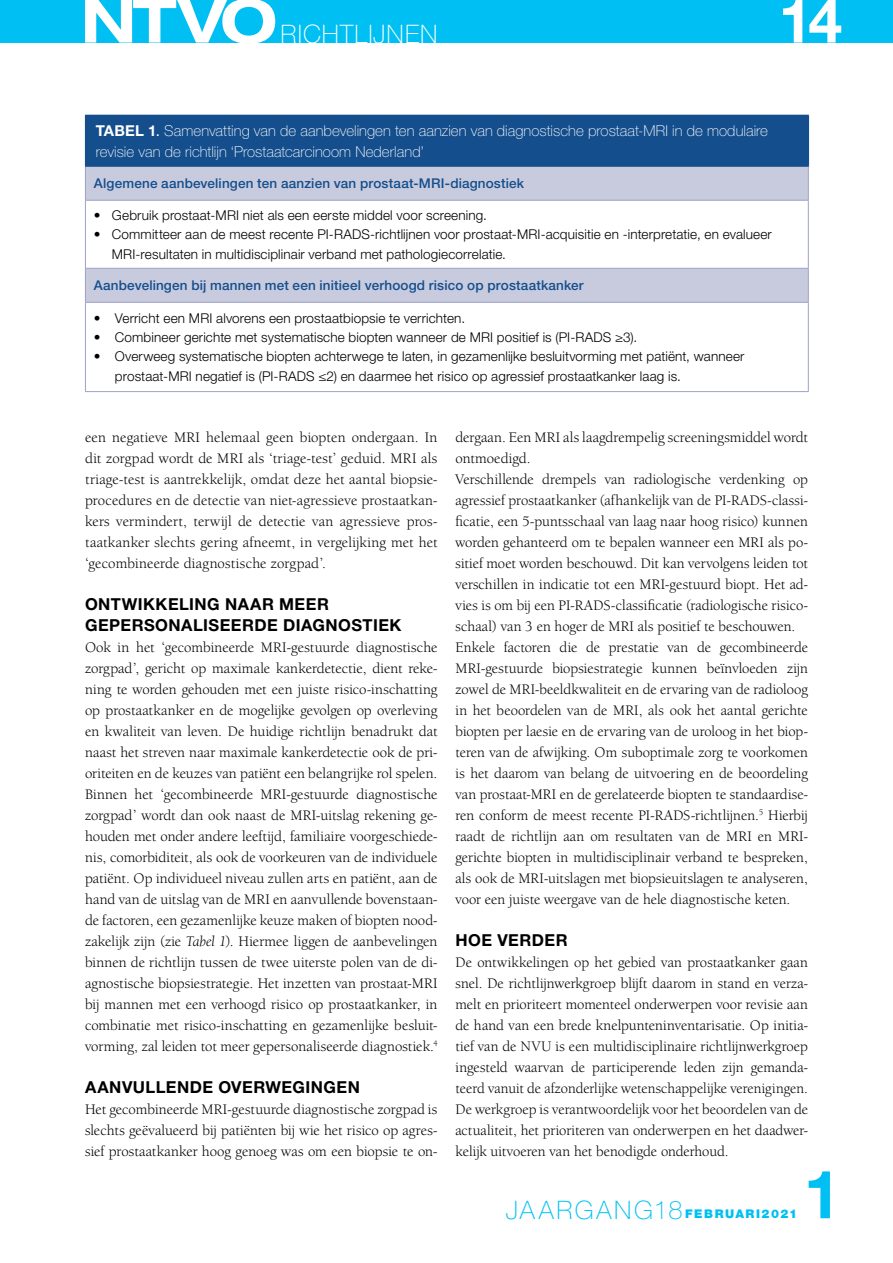
<style>
.page{position:relative;width:893px;height:1263px;background:#fff}
.page>*{position:absolute;margin:0;border:0;box-sizing:border-box;transform-origin:0 0}
.t1{font:700 66.9px "Helvetica Neue LT Std";color:#00c0f3}
.t2{font:700 60.75px "Helvetica Neue LT Std";color:#fff}
.t3{font:100 25.5px "Helvetica Neue LT Std";letter-spacing:.04em;color:#fff}
.t4{font:700 16.5px/21px "Helvetica Neue LT Std";letter-spacing:.03em;color:#000}
.t5{font:15px/21px "Berkeley Oldstyle IT Cby BT";letter-spacing:.005em;color:#000;text-align:justify}
.t6{font:100 15px/21px "Helvetica Neue LT Std";letter-spacing:.005em;color:#fff}
.t7{font:300 13.5px/19.5px "Helvetica Neue LT Std";letter-spacing:.01em;color:#000}
.t8{font:500 13.5px "Helvetica Neue LT Std";letter-spacing:.01em;color:#144e8c}
.t9{font:900 12px "Helvetica Neue LT Std";letter-spacing:.12em;color:#00c0f3}
.s1{font-weight:700}
.s2{font-weight:400}
.s3{font-weight:500}
.s4{font-style:italic}
.s5{font-weight:100;font-size:25.5px}
</style>
<div class="page">
<div style="left:0;top:0;width:893px;height:43px;background:#00c0f3"></div>
<svg style="left:85px;top:0;width:190px;height:43px"></svg>
<div style="left:85px;top:115px;width:723px;height:51px;background:#144e8c"></div>
<svg style="left:86px;top:167px;width:722px;height:135px"></svg>
<hr style="left:807px;top:116px;width:2px;height:50px;background:#144e8c">
<hr style="left:85px;top:167px;width:1px;height:33px;background:#9ca2c4">
<hr style="left:85px;top:269px;width:1px;height:33px;background:#9ca2c4">
<hr style="left:85px;top:268px;width:724px;height:1px;background:#9ca2c4">
<hr style="left:85px;top:391px;width:724px;height:1px;background:#9ca2c4">
<hr style="left:808px;top:167px;width:1px;height:33px;background:#9ca2c4">
<hr style="left:808px;top:269px;width:1px;height:33px;background:#9ca2c4">
<hr style="left:85px;top:201px;width:1px;height:67px;background:#9ca2c4">
<hr style="left:85px;top:303px;width:1px;height:88px;background:#9ca2c4">
<hr style="left:808px;top:201px;width:1px;height:67px;background:#9ca2c4">
<hr style="left:808px;top:303px;width:1px;height:88px;background:#9ca2c4">
<hr style="left:85px;top:200px;width:724px;height:1px;background:#9ca2c4">
<hr style="left:85px;top:302px;width:724px;height:1px;background:#9ca2c4">
<hr style="left:85px;top:115px;width:724px;height:1px;background:#144e8c">
<hr style="left:85px;top:166px;width:724px;height:1px;background:#144e8c">
<h3 class="t3" style="left:281px;top:19px;width:158px">RICHTLIJNEN</h3>
<h2 class="t2" style="left:778px;top:-17px;width:65px">14</h2>
<p class="t6" style="left:96px;top:120px;width:674px"><span class="s1">TABEL 1</span><span class="s2">.</span> Samenvatting van de aanbevelingen ten aanzien van diagnostische prostaat-MRI in de modulaire revisie van de richtlijn ‘Prostaatcarcinoom Nederland’</p>
<p class="t8" style="left:94px;top:175px;width:432px">Algemene aanbevelingen ten aanzien van prostaat-MRI-diagnostiek</p>
<p class="t7" style="left:94px;top:205px;width:395px">• Gebruik prostaat-MRI niet als een eerste middel voor screening.</p>
<p class="t7" style="left:112px;top:224px;width:661px;text-indent:-18px">• Committeer aan de meest recente PI-RADS-richtlijnen voor prostaat-MRI-acquisitie en -interpretatie, en evalueer<br>MRI-resultaten in multidisciplinair verband met pathologiecorrelatie.</p>
<p class="t8" style="left:94px;top:277px;width:491px">Aanbevelingen bij mannen met een initieel verhoogd risico op prostaatkanker</p>
<p class="t7" style="left:94px;top:308px;width:373px"><span class="s3">•</span> Verricht een MRI alvorens een prostaatbiopsie te verrichten.</p>
<p class="t7" style="left:94px;top:327px;width:545px">• Combineer gerichte met systematische biopten wanneer de MRI positief is (PI-RADS ≥3).</p>
<p class="t7" style="left:115px;top:347px;width:631px;text-indent:-21px">• Overweeg systematische biopten achterwege te laten, in gezamenlijke besluitvorming met patiënt, wanneer prostaat-MRI negatief is (PI-RADS ≤2) en daarmee het risico op agressief prostaatkanker laag is.</p>
<p class="t5" style="left:85px;top:426px;width:354px">een negatieve MRI helemaal geen biopten ondergaan. In dit zorgpad wordt de MRI als ‘triage-test’ geduid. MRI als triage-test is aantrekkelijk, omdat deze het aantal biopsie&shy;procedures en de detectie van niet-agressieve prostaatkan&shy;kers vermindert, terwijl de detectie van agressieve pros&shy;taatkanker slechts gering afneemt, in vergelijking met het ‘gecombineerde diagnostische zorgpad’.</p>
<p class="t4" style="left:85px;top:593px;width:318px">ONTWIKKELING NAAR MEER<br>GEPERSONALISEERDE DIAGNOSTIEK</p>
<p class="t5" style="left:85px;top:636px;width:354px">Ook in het ‘gecombineerde MRI-gestuurde diagnostische zorgpad’, gericht op maximale kankerdetectie, dient reke&shy;ning te worden gehouden met een juiste risico-inschatting op prostaatkanker en de mogelijke gevolgen op overleving en kwaliteit van leven. De huidige richtlijn benadrukt dat naast het streven naar maximale kankerdetectie ook de pri&shy;oriteiten en de keuzes van patiënt een belangrijke rol spelen.<br>Binnen het ‘gecombineerde MRI-gestuurde diagnostische zorgpad’ wordt dan ook naast de MRI-uitslag rekening ge&shy;houden met onder andere leeftijd, familiaire voorgeschiede&shy;nis, comorbiditeit, als ook de voorkeuren van de individuele patiënt. Op individueel niveau zullen arts en patiënt, aan de hand van de uitslag van de MRI en aanvullende bovenstaan&shy;de factoren, een gezamenlijke keuze maken of biopten nood&shy;zakelijk zijn (zie <span class="s4">Tabel 1</span>). Hiermee liggen de aanbevelingen binnen de richtlijn tussen de twee uiterste polen van de di&shy;agnostische biopsiestrategie. Het inzetten van prostaat-MRI bij mannen met een verhoogd risico op prostaatkanker, in combinatie met risico-inschatting en gezamenlijke besluit&shy;vorming, zal leiden tot meer gepersonaliseerde diagnostiek.<sup>4</sup></p>
<p class="t4" style="left:85px;top:1076px;width:277px">AANVULLENDE OVERWEGINGEN</p>
<p class="t5" style="left:85px;top:1098px;width:354px">Het gecombineerde MRI-gestuurde diagnostische zorgpad is slechts geëvalueerd bij patiënten bij wie het risico op agres&shy;sief prostaatkanker hoog genoeg was om een biopsie te on-</p>
<p class="t5" style="left:455px;top:426px;width:354px;text-align:left">dergaan. Een MRI als laagdrempelig screeningsmiddel wordt ontmoedigd.<br>Verschillende drempels van radiologische verdenking op agressief prostaatkanker (afhankelijk van de PI-RADS-classi&shy;ficatie, een 5-puntsschaal van laag naar hoog risico) kunnen worden gehanteerd om te bepalen wanneer een MRI als po&shy;sitief moet worden beschouwd. Dit kan vervolgens leiden tot verschillen in indicatie tot een MRI-gestuurd biopt. Het ad&shy;vies is om bij een PI-RADS-classificatie (radiologische risico&shy;schaal) van 3 en hoger de MRI als positief te beschouwen.<br>Enkele factoren die de prestatie van de gecombineerde MRI-gestuurde biopsiestrategie kunnen beïnvloeden zijn zowel de MRI-beeldkwaliteit en de ervaring van de radioloog in het beoordelen van de MRI, als ook het aantal gerichte biopten per laesie en de ervaring van de uroloog in het biop&shy;teren van de afwijking. Om suboptimale zorg te voorkomen is het daarom van belang de uitvoering en de beoordeling van prostaat-MRI en de gerelateerde biopten te standaardise&shy;ren conform de meest recente PI-RADS-richtlijnen.<sup>5</sup> Hierbij raadt de richtlijn aan om resultaten van de MRI en MRI&shy;gerichte biopten in multidisciplinair verband te bespreken, als ook de MRI-uitslagen met biopsieuitslagen te analyseren, voor een juiste weergave van de hele diagnostische keten.</p>
<p class="t4" style="left:455px;top:929px;width:114px">HOE VERDER</p>
<p class="t5" style="left:455px;top:951px;width:354px">De ontwikkelingen op het gebied van prostaatkanker gaan snel. De richtlijnwerkgroep blijft daarom in stand en verza&shy;melt en prioriteert momenteel onderwerpen voor revisie aan de hand van een brede knelpunteninventarisatie. Op initia&shy;tief van de NVU is een multidisciplinaire richtlijnwerkgroep ingesteld waarvan de participerende leden zijn gemanda&shy;teerd vanuit de afzonderlijke wetenschappelijke verenigingen.<br>De werkgroep is verantwoordelijk voor het beoordelen van de actualiteit, het prioriteren van onderwerpen en het daadwer&shy;kelijk uitvoeren van het benodigde onderhoud.</p>
<p class="t9" style="left:506px;top:1206px;width:293px"><span class="s5">JAARGANG18</span>FEBRUARI2021</p>
<h1 class="t1" style="left:804px;top:1153px;width:39px">1</h1>
</div>
